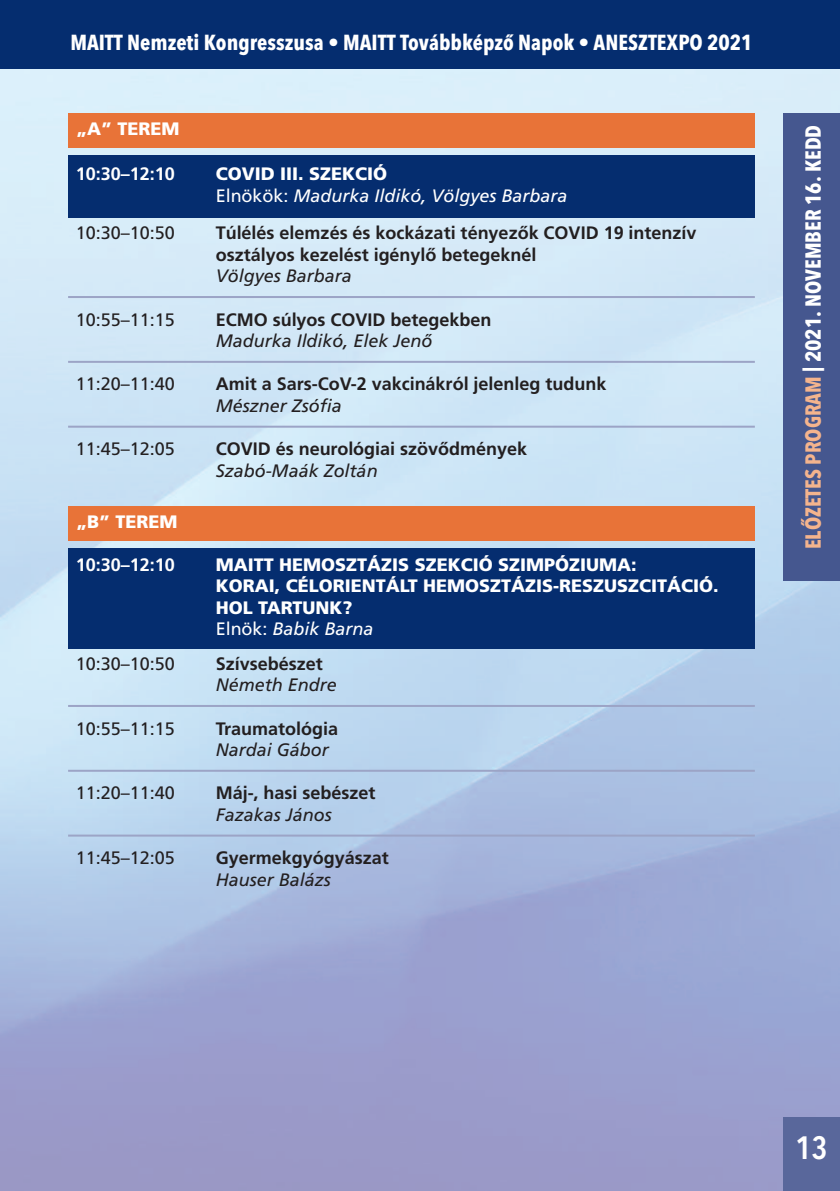
<style>
.page{position:relative;width:840px;height:1191px;background:#fff}
.page>*{position:absolute;margin:0;border:0;box-sizing:border-box;transform-origin:0 0}
.t1{font:600 32px "Avenir Next Condensed";color:#fff}
.t2{font:700 21.6px "Avenir Next Condensed";color:#fff}
.t3{font:18px/21.6px "Frutiger M Medium";color:#231f20}
.t4{font:700 18px/21.6px "Frutiger M";color:#fff}
.t5{font:italic 18px "Frutiger M";color:#231f20}
.t6{font:18px "Frutiger M";color:#231f20}
.t7{font:italic 18px/21.6px "Frutiger M";color:#fff}
.t8{font:18px "Frutiger M Medium";color:#fff}
.s1{font-weight:700;font-style:normal}
.s2{font-style:normal}
.s3{font-weight:400}
.s4{font-weight:400;font-style:italic}
.s5{color:#f4b48d}
</style>
<div class="page">
<img style="left:0;top:68px;width:839px;height:1123px">
<div style="left:0;top:0;width:839px;height:68px;background:#052d6f"></div>
<div style="left:782px;top:113px;width:57px;height:468px;background:#45578f"></div>
<div style="left:782px;top:1117px;width:57px;height:74px;background:#59679b"></div>
<hr style="left:68px;top:834px;width:686px;height:2px;background:#9ca4c6">
<hr style="left:68px;top:769px;width:686px;height:2px;background:#9ca4c6">
<hr style="left:68px;top:705px;width:686px;height:2px;background:#9ca4c6">
<div style="left:68px;top:548px;width:686px;height:100px;background:#052d6f"></div>
<div style="left:68px;top:506px;width:686px;height:34px;background:#e87338"></div>
<hr style="left:68px;top:426px;width:686px;height:2px;background:#9ca4c6">
<hr style="left:68px;top:361px;width:686px;height:2px;background:#9ca4c6">
<hr style="left:68px;top:296px;width:686px;height:2px;background:#9ca4c6">
<div style="left:68px;top:155px;width:686px;height:63px;background:#052d6f"></div>
<div style="left:68px;top:113px;width:686px;height:34px;background:#e87338"></div>
<p class="t2" style="left:70px;top:29px;width:683px">MAITT Nemzeti Kongresszusa • MAITT Továbbképző Napok • ANESZTEXPO 2021</p>
<p class="t4" style="left:76px;top:120px;width:105px">„A” TEREM</p>
<p class="t8" style="left:76px;top:167px;width:100px">10:30–12:10</p>
<p class="t7" style="left:215px;top:165px;width:353px"><span class="s1">COVID III. SZEKCIÓ<br></span><span class="s2">Elnökök:</span> Madurka Ildikó, Völgyes Barbara</p>
<p class="t6" style="left:76px;top:226px;width:100px">10:30–10:50</p>
<p class="t3" style="left:215px;top:223px;width:482px">Túlélés elemzés és kockázati tényezők COVID 19 intenzív osztályos kezelést igénylő betegeknél</p>
<p class="t5" style="left:215px;top:269px;width:137px">Völgyes Barbara</p>
<p class="t6" style="left:76px;top:312px;width:100px">10:55–11:15</p>
<p class="t3" style="left:215px;top:310px;width:277px">ECMO súlyos COVID betegekben</p>
<p class="t5" style="left:215px;top:334px;width:218px">Madurka Ildikó, Elek Jenő</p>
<p class="t6" style="left:76px;top:377px;width:100px">11:20–11:40</p>
<p class="t3" style="left:215px;top:375px;width:392px">Amit a Sars-CoV-2 vakcinákról jelenleg tudunk</p>
<p class="t5" style="left:215px;top:398px;width:127px">Mészner Zsófia</p>
<p class="t6" style="left:76px;top:442px;width:100px">11:45–12:05</p>
<p class="t3" style="left:215px;top:439px;width:313px">COVID és neurológiai szövődmények</p>
<p class="t5" style="left:215px;top:463px;width:163px">Szabó-Maák Zoltán</p>
<p class="t4" style="left:76px;top:512px;width:103px">„B” TEREM</p>
<p class="t8" style="left:76px;top:557px;width:100px">10:30–12:10</p>
<p class="t4" style="left:215px;top:555px;width:504px">MAITT HEMOSZTÁZIS SZEKCIÓ SZIMPÓZIUMA:<br>KORAI, CÉLORIENTÁLT HEMOSZTÁZIS-RESZUSZCITÁCIÓ.<br>HOL TARTUNK?<br><span class="s3">Elnök:</span> <span class="s4">Babik Barna</span></p>
<p class="t6" style="left:76px;top:656px;width:100px">10:30–10:50</p>
<p class="t3" style="left:215px;top:654px;width:108px">Szívsebészet</p>
<p class="t5" style="left:215px;top:678px;width:122px">Németh Endre</p>
<p class="t6" style="left:76px;top:721px;width:100px">10:55–11:15</p>
<p class="t3" style="left:215px;top:719px;width:124px">Traumatológia</p>
<p class="t5" style="left:215px;top:742px;width:114px">Nardai Gábor</p>
<p class="t6" style="left:76px;top:786px;width:100px">11:20–11:40</p>
<p class="t3" style="left:215px;top:783px;width:161px">Máj-, hasi sebészet</p>
<p class="t5" style="left:215px;top:807px;width:117px">Fazakas János</p>
<p class="t6" style="left:76px;top:850px;width:100px">11:45–12:05</p>
<p class="t3" style="left:215px;top:848px;width:174px">Gyermekgyógyászat</p>
<p class="t5" style="left:215px;top:872px;width:116px">Hauser Balázs</p>
<p class="t2" style="left:799px;top:549px;width:426px;rotate:-90deg"><span class="s5">ELŐZETES PROGRAM</span> | 2021. NOVEMBER 16. KEDD</p>
<h1 class="t1" style="left:795px;top:1120px;width:33px">13</h1>
</div>
